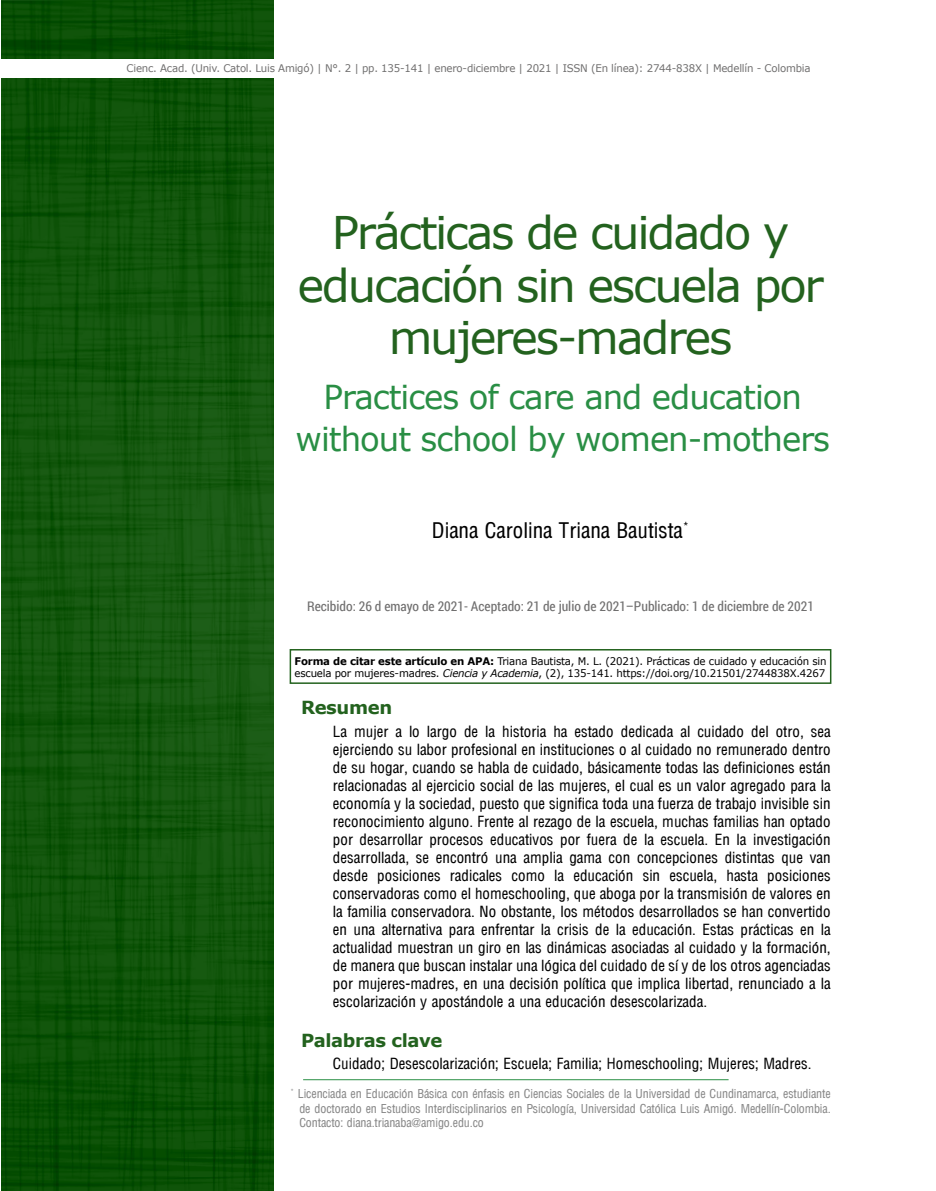
<style>
.page{position:relative;width:936px;height:1191px;background:#fff}
.page>*{position:absolute;margin:0;border:0;box-sizing:border-box;transform-origin:0 0}
.t1{font:45px/52.5px "Verdana";letter-spacing:-.05em;color:#23621e;text-align:center}
.t2{font:33px/42px "Verdana";letter-spacing:-.03em;color:#298e44;text-align:center}
.t3{font:21px "Arena Condensed";color:#000}
.t4{font:700 18px "Verdana";letter-spacing:-.02em;color:#23621e}
.t5{font:15px/18px "Arena Condensed";color:#000;text-align:justify}
.t6{font:13.5px "Roboto Condensed";color:#706f6f}
.t7{font:12px/14.4px "Arena Condensed";letter-spacing:-.01em;color:#878787;text-align:justify}
.t8{font:10.5px/12.6px "Verdana";letter-spacing:-.02em;color:#000}
.t9{font:10.5px "Verdana";letter-spacing:-.02em;color:#706f6f}
.s1{font-weight:700}
.s2{font-style:italic}
</style>
<div class="page">
<img style="left:1px;top:0;width:272px;height:1191px">
<div style="left:1px;top:60px;width:934px;height:18px;background:#fff"></div>
<div style="left:289px;top:649px;width:542px;height:35px;border:2px solid #23621e"></div>
<hr style="left:303px;top:1079px;width:425px;height:1px;background:#298e44">
<p class="t9" style="left:127px;top:61px;width:685px">Cienc. Acad. (Univ. Catol. Luis Amigó) | N°. 2 | pp. 135-141 | enero-diciembre | 2021 | ISSN (En línea): 2744-838X | Medellín - Colombia</p>
<h1 class="t1" style="left:297px;top:206px;width:528px">Prácticas de cuidado y educación sin escuela por mujeres-madres</h1>
<h2 class="t2" style="left:295px;top:376px;width:536px">Practices of care and education without school by women-mothers</h2>
<h3 class="t3" style="left:432px;top:518px;width:258px">Diana Carolina Triana Bautista<sup>*</sup></h3>
<p class="t6" style="left:307px;top:597px;width:508px">Recibido: 26 d emayo de 2021- Aceptado: 21 de julio de 2021–Publicado: 1 de diciembre de 2021</p>
<p class="t8" style="left:294px;top:654px;width:533px"><span class="s1">Forma de citar este artículo en APA:</span> Triana Bautista, M. L. (2021). Prácticas de cuidado y educación sin escuela por mujeres-madres. <span class="s2">Ciencia y Academia</span>, (2), 135-141. https://doi.org/10.21501/2744838X.4267</p>
<p class="t4" style="left:301px;top:695px;width:93px">Resumen</p>
<p class="t5" style="left:333px;top:722px;width:499px">La mujer a lo largo de la historia ha estado dedicada al cuidado del otro, sea ejerciendo su labor profesional en instituciones o al cuidado no remunerado dentro de su hogar, cuando se habla de cuidado, básicamente todas las definiciones están relacionadas al ejercicio social de las mujeres, el cual es un valor agregado para la economía y la sociedad, puesto que significa toda una fuerza de trabajo invisible sin reconocimiento alguno. Frente al rezago de la escuela, muchas familias han optado por desarrollar procesos educativos por fuera de la escuela. En la investigación desarrollada, se encontró una amplia gama con concepciones distintas que van desde posiciones radicales como la educación sin escuela, hasta posiciones conservadoras como el homeschooling, que aboga por la transmisión de valores en la familia conservadora. No obstante, los métodos desarrollados se han convertido en una alternativa para enfrentar la crisis de la educación. Estas prácticas en la actualidad muestran un giro en las dinámicas asociadas al cuidado y la formación, de manera que buscan instalar una lógica del cuidado de sí y de los otros agenciadas por mujeres-madres, en una decisión política que implica libertad, renunciado a la escolarización y apostándole a una educación desescolarizada.</p>
<p class="t4" style="left:301px;top:1027px;width:143px">Palabras clave</p>
<p class="t5" style="left:333px;top:1054px;width:480px">Cuidado; Desescolarización; Escuela; Familia; Homeschooling; Mujeres; Madres.</p>
<p class="t7" style="left:299px;top:1087px;width:533px;text-indent:-9px"><sup>*</sup> Licenciada en Educación Básica con énfasis en Ciencias Sociales de la Universidad de Cundinamarca, estudiante de doctorado en Estudios Interdisciplinarios en Psicología, Universidad Católica Luis Amigó. Medellín-Colombia.<br>Contacto: diana.trianaba@amigo.edu.co</p>
</div>
